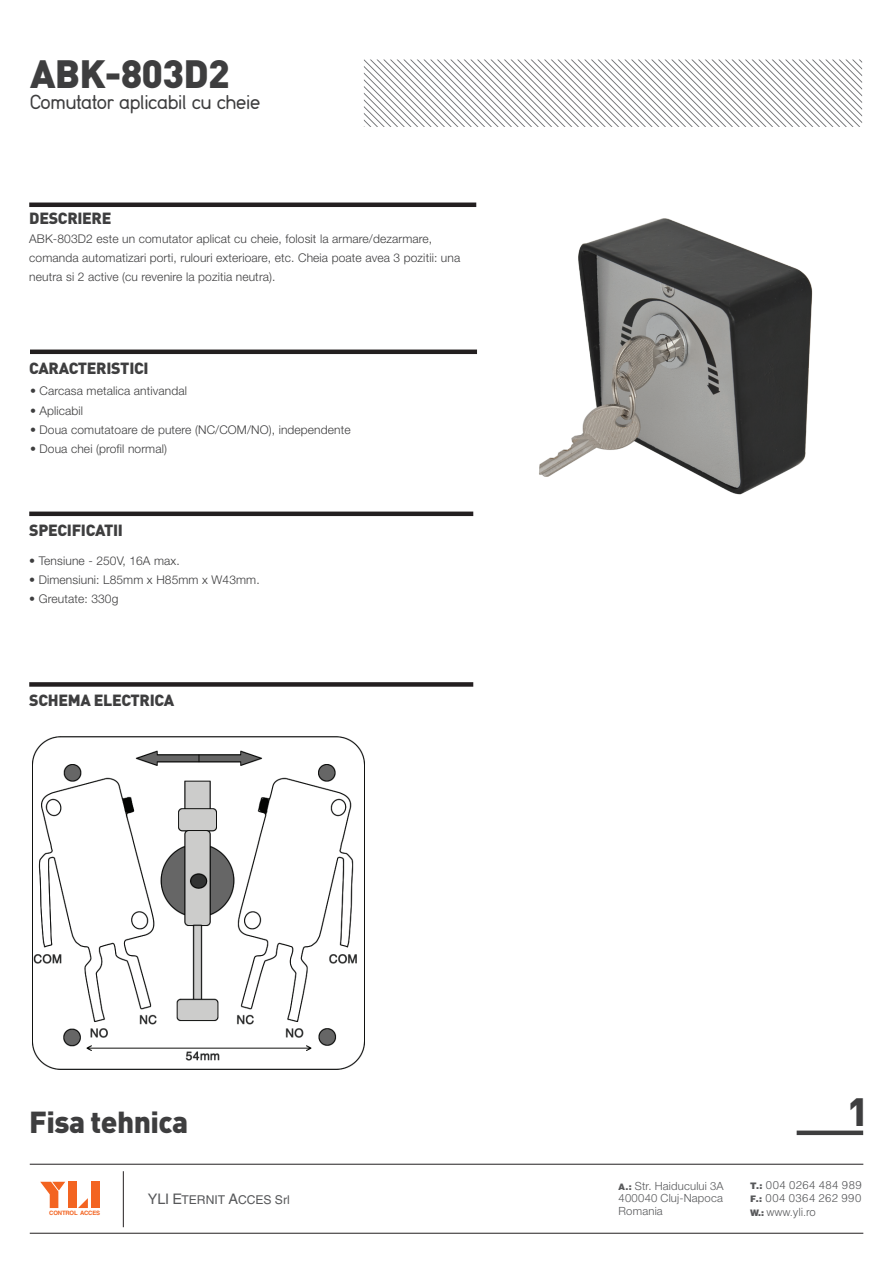
<style>
.page{position:relative;width:893px;height:1263px;background:#fff}
.page>*{position:absolute;margin:0;border:0;box-sizing:border-box;transform-origin:0 0}
.t1{font:900 39px "DIN";letter-spacing:-.02em;color:#3e3e3f}
.t2{font:900 30px "DIN";letter-spacing:-.02em;color:#3e3e3f}
.t3{font:21px "Din 16";letter-spacing:-.02em;color:#3e3e3f}
.t4{font:900 16.05px "DIN";letter-spacing:-.02em;color:#3e3e3f}
.t5{font:12.15px "Helvetica LT Std";color:#57585a}
.t6{font:300 12px/19.2px "Helvetica Neue LT Pro";letter-spacing:.01em;color:#3e3e3f}
.t7{font:300 11.25px/13.2px "Helvetica LT Std";letter-spacing:.04em;color:#57585a;text-align:justify}
.t8{font:300 11.25px/12.9px "Helvetica Neue LT Pro";letter-spacing:.015em;color:#57585a;text-align:justify}
.t9{font:700 6px "Helvetica LT Std";letter-spacing:-.03em;color:#f36421}
.s1{font-size:14.55px}
.s2{font-weight:900;font-size:9px}
</style>
<div class="page">
<hr style="left:29px;top:203px;width:447px;height:4px;background:#231f20">
<hr style="left:30px;top:350px;width:447px;height:4px;background:#231f20">
<hr style="left:29px;top:512px;width:444px;height:4px;background:#231f20">
<div style="left:29px;top:682px;width:444px;height:5px;background:#231f20"></div>
<hr style="left:30px;top:1164px;width:833px;height:1px;background:#231f20">
<hr style="left:30px;top:1233px;width:833px;height:1px;background:#231f20">
<div style="left:69px;top:1182px;width:8px;height:26px;background:#f36421"></div>
<div style="left:91px;top:1182px;width:9px;height:26px;background:#f36421"></div>
<svg style="left:78px;top:1198px;width:10px;height:10px"></svg>
<svg style="left:40px;top:1182px;width:25px;height:26px"></svg>
<hr style="left:123px;top:1171px;width:1px;height:56px;background:#231f20">
<svg style="left:364px;top:60px;width:498px;height:67px"></svg>
<div style="left:797px;top:1130px;width:66px;height:5px;background:#3e3e3f"></div>
<img style="left:539px;top:218px;width:274px;height:277px">
<img style="left:32px;top:737px;width:333px;height:333px">
<h1 class="t1" style="left:30px;top:48px;width:201px">ABK-803D2</h1>
<h3 class="t3" style="left:30px;top:91px;width:232px">Comutator aplicabil cu cheie</h3>
<h3 class="t4" style="left:29px;top:208px;width:84px">DESCRIERE</h3>
<p class="t6" style="left:29px;top:229px;width:433px">ABK-803D2 este un comutator aplicat cu cheie, folosit la armare/dezarmare, comanda automatizari porti, rulouri exterioare, etc. Cheia poate avea 3 pozitii: una neutra si 2 active (cu revenire la pozitia neutra).</p>
<h3 class="t4" style="left:29px;top:358px;width:121px">CARACTERISTICI</h3>
<p class="t6" style="left:30px;top:381px;width:158px">• Carcasa metalica antivandal</p>
<p class="t6" style="left:30px;top:400px;width:55px">• Aplicabil</p>
<p class="t6" style="left:30px;top:420px;width:322px">• Doua comutatoare de putere (NC/COM/NO), independente</p>
<p class="t6" style="left:30px;top:439px;width:138px">• Doua chei (profil normal)</p>
<h3 class="t4" style="left:29px;top:519px;width:95px">SPECIFICATII</h3>
<p class="t6" style="left:29px;top:551px;width:152px">• Tensiune - 250V, 16A max.</p>
<p class="t6" style="left:29px;top:570px;width:232px">• Dimensiuni: L85mm x H85mm x W43mm.</p>
<p class="t6" style="left:29px;top:589px;width:91px">• Greutate: 330g</p>
<h3 class="t4" style="left:29px;top:690px;width:146px">SCHEMA ELECTRICA</h3>
<h2 class="t2" style="left:29px;top:1102px;width:160px">Fisa tehnica</h2>
<h1 class="t1" style="left:847px;top:1085px;width:23px">1</h1>
<p class="t9" style="left:49px;top:1209px;width:52px">CONTROL ACCES</p>
<p class="t5" style="left:148px;top:1192px;width:144px"><span class="s1">YLI E</span>TERNIT <span class="s1">A</span>CCES Srl</p>
<p class="t8" style="left:619px;top:1179px;width:106px"><span class="s2">A.:</span> Str. Haiducului 3A 400040 Cluj-Napoca Romania</p>
<p class="t7" style="left:750px;top:1178px;width:113px"><span class="s2">T.:</span> 004 0264 484 989<br><span class="s2">F.:</span> 004 0364 262 990<br><span class="s2">W.:</span> www.yli.ro</p>
</div>
